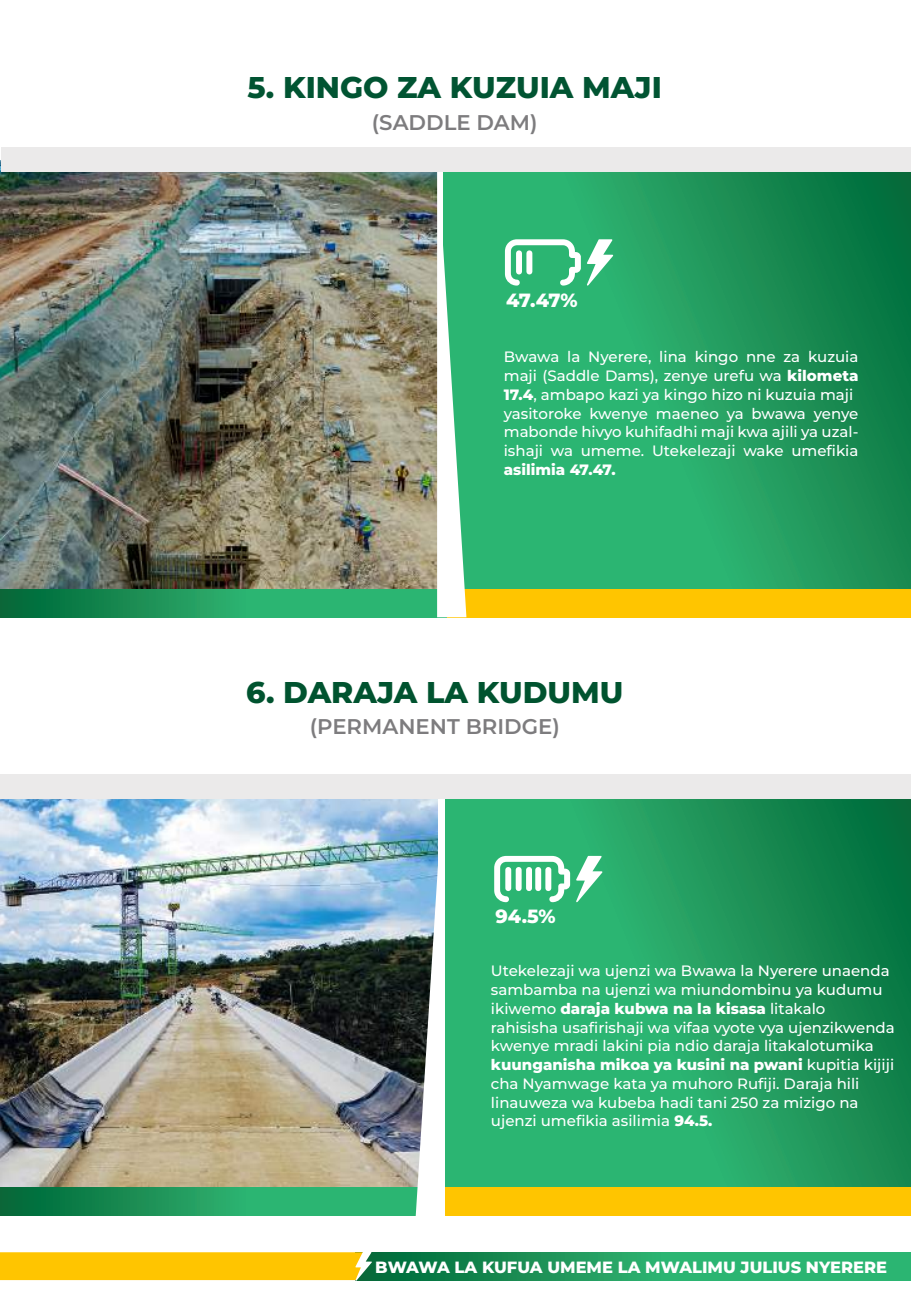
<style>
.page{position:relative;width:911px;height:1290px;background:#fff}
.page>*{position:absolute;margin:0;border:0;box-sizing:border-box;transform-origin:0 0}
.t1{font:800 30px "Montserrat";color:#015432}
.t2{font:800 30px "Montserrat";color:#00532f}
.t3{font:600 21.25px "Montserrat";color:#7d7c7e}
.t4{font:800 19.12px "Montserrat";color:#fff}
.t5{font:800 16.25px "Montserrat";color:#fff}
.t6{font:500 15px/18.8px "Montserrat";color:#fff}
.t7{font:800 15px "Montserrat";color:#fff}
.s1{font-weight:800}
</style>
<div class="page">
<svg style="left:466px;top:172px;width:445px;height:417px;background:#22a062"></svg>
<svg style="left:445px;top:799px;width:466px;height:387px;background:#22a163"></svg>
<svg style="left:372px;top:1252px;width:539px;height:28px;background:#209f61"></svg>
<svg style="left:0;top:1252px;width:372px;height:29px;background:#fbc60f"></svg>
<svg style="left:505px;top:239px;width:108px;height:47px"></svg>
<img style="left:0;top:160px;width:437px;height:429px">
<img style="left:0;top:799px;width:415px;height:387px">
<svg style="left:576px;top:856px;width:26px;height:46px"></svg>
<svg style="left:494px;top:856px;width:76px;height:46px"></svg>
<div style="left:437px;top:589px;width:474px;height:28px;background:#ffc500"></div>
<svg style="left:0;top:589px;width:437px;height:28px;background:#1f9d60"></svg>
<svg style="left:0;top:1187px;width:415px;height:28px;background:#1f9c5f"></svg>
<div style="left:437px;top:1187px;width:474px;height:28px;background:#ffc500"></div>
<svg style="left:437px;top:172px;width:29px;height:445px"></svg>
<img style="left:415px;top:799px;width:30px;height:417px">
<div style="left:0;top:774px;width:911px;height:25px;background:#ebeaea"></div>
<div style="left:1px;top:148px;width:910px;height:24px;background:#ebeaea"></div>
<h1 class="t1" style="left:248px;top:68px;width:416px">5. KINGO ZA KUZUIA MAJI</h1>
<h2 class="t3" style="left:372px;top:108px;width:167px">(SADDLE DAM)</h2>
<p class="t4" style="left:506px;top:287px;width:73px">47.47%</p>
<p class="t6" style="left:504px;top:347px;width:356px">Bwawa la Nyerere, lina kingo nne za kuzuia maji (Saddle Dams), zenye urefu wa <span class="s1">kilometa 17.4</span>, ambapo kazi ya kingo hizo ni kuzuia maji yasitoroke kwenye maeneo ya bwawa yenye mabonde hivyo kuhifadhi maji kwa ajili ya uzal&shy;ishaji wa umeme. Utekelezaji wake umefikia</p>
<p class="t7" style="left:504px;top:460px;width:113px">asilimia 47.47.</p>
<h1 class="t2" style="left:246px;top:672px;width:379px">6. DARAJA LA KUDUMU</h1>
<h2 class="t3" style="left:310px;top:712px;width:251px">(PERMANENT BRIDGE)</h2>
<p class="t4" style="left:495px;top:904px;width:62px">94.5%</p>
<p class="t6" style="left:491px;top:961px;width:405px">Utekelezaji wa ujenzi wa Bwawa la Nyerere unaenda sambamba na ujenzi wa miundombinu ya kudumu ikiwemo <span class="s1">daraja kubwa na la kisasa</span> litakalo rahisisha usafirishaji wa vifaa vyote vya ujenzikwenda kwenye mradi lakini pia ndio daraja litakalotumika <span class="s1">kuunganisha mikoa ya kusini na pwani</span> kupitia kijiji cha Nyamwage kata ya muhoro Rufiji. Daraja hili linauweza wa kubeba hadi tani 250 za mizigo na ujenzi umefikia asilimia <span class="s1">94.5.</span></p>
<p class="t5" style="left:375px;top:1256px;width:513px">BWAWA LA KUFUA UMEME LA MWALIMU JULIUS NYERERE</p>
</div>
